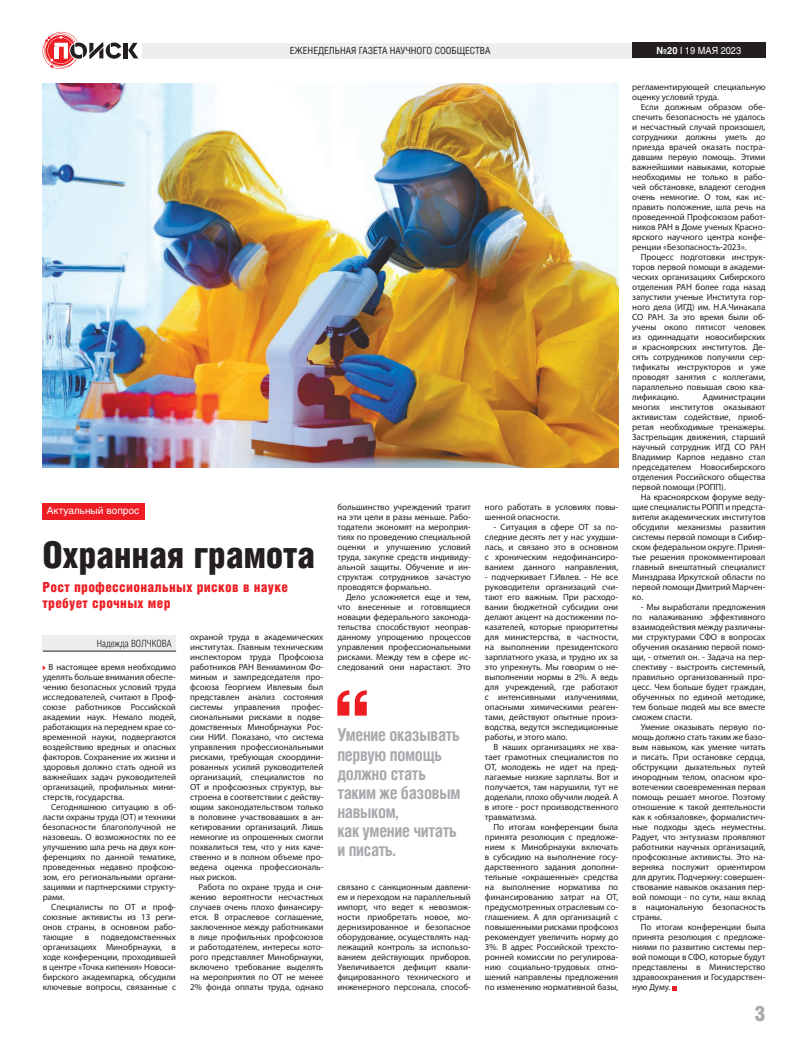
<style>
.page{position:relative;width:808px;height:1049px;background:#fff}
.page>*{position:absolute;margin:0;border:0;box-sizing:border-box;transform-origin:0 0}
.t1{font:37px "Helios Cond Black C";letter-spacing:-.01em;color:#231f20}
.t2{font:21.1px "Helios Cond Black C";color:#a8a9ad}
.t3{font:700 17.7px/19.2px "Helios Cond C";letter-spacing:-.02em;color:#a8a9ad;scale:.96 1}
.t4{font:14px/16px "Helios Cond Black C";letter-spacing:.02em;color:#ee1d23}
.t5{font:10px "Helios C";color:#fff}
.t6{font:10px "Helios Cond Light C";color:#231f20}
.t7{font:9.8px "Helios Cond C";color:#231f20}
.t8{font:9.8px "Helios C";color:#fff;scale:.93 1}
.t9{font:9px/10px "Myriad Pro";letter-spacing:-.005em;color:#231f20;text-align:justify}
.s1{font-weight:700}
</style>
<div class="page">
<hr style="left:124px;top:43px;width:4px;height:15px;background:#231f20">
<svg style="left:128px;top:43px;width:10px;height:15px"></svg>
<svg style="left:43px;top:32px;width:78px;height:37px"></svg>
<div style="left:142px;top:43px;width:496px;height:16px;background:#eeeeef"></div>
<div style="left:632px;top:43px;width:133px;height:15px;background:#231f20"></div>
<svg style="left:672px;top:986px;width:5px;height:4px"></svg>
<div style="left:43px;top:635px;width:133px;height:16px;background:#eeeeef"></div>
<hr style="left:43px;top:651px;width:133px;height:1px;background:#231f20">
<svg style="left:337px;top:690px;width:30px;height:26px"></svg>
<div style="left:43px;top:503px;width:102px;height:16px;background:#ee1d23"></div>
<img style="left:43px;top:84px;width:575px;height:383px">
<p class="t7" style="left:290px;top:45px;width:202px">ЕЖЕНЕДЕЛЬНАЯ ГАЗЕТА НАУЧНОГО СООБЩЕСТВА</p>
<p class="t8" style="left:656px;top:44px;width:93px"><span class="s1">№20</span> I 19 МАЯ 2023</p>
<p class="t9" style="left:632px;top:82px;width:135px">регламентирующей специальную оценку условий труда.</p>
<p class="t9" style="left:632px;top:102px;width:135px;text-indent:9px">Если должным образом обе&shy;спечить безопасность не удалось и несчастный случай произошел, сотрудники должны уметь до приезда врачей оказать постра&shy;давшим первую помощь. Этими важнейшими навыками, которые необходимы не только в рабо&shy;чей обстановке, владеют сегодня очень немногие. О том, как ис&shy;править положение, шла речь на проведенной Профсоюзом работ&shy;ников РАН в Доме ученых Красно&shy;ярского научного центра конфе&shy;ренции «Безопасность-2023».</p>
<p class="t9" style="left:632px;top:252px;width:135px;text-indent:9px">Процесс подготовки инструк&shy;торов первой помощи в академи&shy;ческих организациях Сибирского отделения РАН более года назад запустили ученые Института гор&shy;ного дела (ИГД) им. Н.А.Чинакала СО РАН. За это время были об&shy;учены около пятисот человек из одиннадцати новосибирских и красноярских институтов. Де&shy;сять сотрудников получили сер&shy;тификаты инструкторов и уже проводят занятия с коллегами, параллельно повышая свою ква&shy;лификацию.</p>
<p class="t9" style="left:632px;top:392px;width:135px;text-indent:71px">Администрации многих институтов оказывают активистам содействие, приоб&shy;ретая необходимые тренажеры.<br>Застрельщик движения, старший научный сотрудник ИГД СО РАН Владимир Карпов недавно стал председателем Новосибирского отделения Российского общества первой помощи (РОПП).</p>
<p class="t9" style="left:632px;top:492px;width:135px;text-indent:9px">На красноярском форуме веду&shy;щие специалисты РОПП и предста&shy;вители академических институтов обсудили механизмы развития системы первой помощи в Сибир&shy;ском федеральном округе. Приня&shy;тые решения прокомментировал главный внештатный специалист Минздрава Иркутской области по первой помощи Дмитрий Марчен&shy;ко.</p>
<p class="t9" style="left:632px;top:602px;width:135px;text-indent:9px">- Мы выработали предложения по налаживанию эффективного взаимодействия между различны&shy;ми структурами СФО в вопросах обучения оказанию первой помо&shy;щи, - отметил он. - Задача на пер&shy;спективу - выстроить системный, правильно организованный про&shy;цесс. Чем больше будет граждан, обученных по единой методике, тем больше людей мы все вместе сможем спасти.</p>
<p class="t9" style="left:632px;top:722px;width:135px;text-indent:9px">Умение оказывать первую по&shy;мощь должно стать таким же базо&shy;вым навыком, как умение читать и писать. При остановке сердца, обструкции дыхательных путей инородным телом, опасном кро&shy;вотечении своевременная первая помощь решает многое. Поэтому отношение к такой деятельности как к «обязаловке», формалистич&shy;ные подходы здесь неуместны.<br>Радует, что энтузиазм проявляют работники научных организаций, профсоюзные активисты. Это на&shy;верняка послужит ориентиром для других. Подчеркну: совершен&shy;ствование навыков оказания пер&shy;вой помощи - по сути, наш вклад в национальную безопасность страны.</p>
<p class="t9" style="left:632px;top:922px;width:135px;text-indent:9px">По итогам конференции была принята резолюция с предложе&shy;ниями по развитию системы пер&shy;вой помощи в СФО, которые будут представлены в Министерство здравоохранения и Государствен&shy;ную Думу.</p>
<p class="t9" style="left:338px;top:502px;width:135px">большинство учреждений тратит на эти цели в разы меньше. Рабо&shy;тодатели экономят на мероприя&shy;тиях по проведению специальной оценки и улучшению условий труда, закупке средств индивиду&shy;альной защиты. Обучение и ин&shy;структаж сотрудников зачастую проводятся формально.</p>
<p class="t9" style="left:338px;top:592px;width:135px;text-indent:9px">Дело усложняется еще и тем, что внесенные и готовящиеся новации федерального законода&shy;тельства способствуют неоправ&shy;данному упрощению процессов управления профессиональными рисками. Между тем в сфере ис&shy;следований они нарастают. Это</p>
<p class="t9" style="left:485px;top:502px;width:135px">ного работать в условиях повы&shy;шенной опасности.</p>
<p class="t9" style="left:485px;top:522px;width:135px;text-indent:9px">- Ситуация в сфере ОТ за по&shy;следние десять лет у нас ухудши&shy;лась, и связано это в основном с хроническим недофинансиро&shy;ванием данного направления,</p>
<p class="t9" style="left:485px;top:572px;width:135px">- подчеркивает Г.Ивлев. - Не все руководители организаций счи&shy;тают его важным. При расходо&shy;вании бюджетной субсидии они делают акцент на достижении по&shy;казателей, которые приоритетны для министерства, в частности, на выполнении президентского зарплатного указа, и трудно их за это упрекнуть. Мы говорим о не&shy;выполнении нормы в 2%. А ведь для учреждений, где работают с интенсивными излучениями, опасными химическими реаген&shy;тами, действуют опытные произ&shy;водства, ведутся экспедиционные работы, и этого мало.</p>
<p class="t9" style="left:485px;top:742px;width:135px;text-indent:9px">В наших организациях не хва&shy;тает грамотных специалистов по ОТ, молодежь не идет на пред&shy;лагаемые низкие зарплаты. Вот и получается, там нарушили, тут не доделали, плохо обучили людей. А в итоге - рост производственного травматизма.</p>
<p class="t9" style="left:485px;top:822px;width:135px;text-indent:9px">По итогам конференции была принята резолюция с предложе&shy;нием к Минобрнауки включать в субсидию на выполнение госу&shy;дарственного задания дополни&shy;тельные «окрашенные» средства на выполнение норматива по финансированию затрат на ОТ, предусмотренных отраслевым со&shy;глашением. А для организаций с повышенными рисками проф союз рекомендует увеличить норму до 3%. В адрес Российской трехсто&shy;ронней комиссии по регулирова&shy;нию социально-трудовых отно&shy;шений направлены предложения по изменению нормативной базы,</p>
<p class="t5" style="left:47px;top:504px;width:94px">Актуальный вопрос</p>
<h1 class="t1" style="left:43px;top:533px;width:274px">Охранная грамота</h1>
<h3 class="t4" style="left:43px;top:579px;width:247px">Рост профессиональных рисков в науке требует срочных мер</h3>
<p class="t9" style="left:190px;top:632px;width:135px">охраной труда в академических институтах. Главным техническим инспектором труда Профсоюза работников РАН Вениамином Фо&shy;миным и зампредседателя про&shy;фсоюза Георгием Ивлевым был представлен анализ состояния системы</p>
<p class="t6" style="left:97px;top:638px;width:76px">Надежда ВОЛЧКОВА</p>
<p class="t9" style="left:43px;top:662px;width:135px;text-indent:6px">В настоящее время необходимо уделять больше внимания обеспе&shy;чению безопасных условий труда исследователей, считают в Проф&shy;союзе работников Российской академии наук. Немало людей, работающих на переднем крае со&shy;временной науки, подвергаются воздействию вредных и опасных факторов. Сохранение их жизни и здоровья должно стать одной из важнейших задач руководителей организаций, профильных мини&shy;стерств, государства.</p>
<p class="t9" style="left:43px;top:802px;width:135px;text-indent:9px">Сегодняшнюю ситуацию в об&shy;ласти охраны труда (ОТ) и техники безопасности благополучной не назовешь. О возможностях по ее улучшению шла речь на двух кон&shy;ференциях по данной тематике, проведенных недавно профсою&shy;зом, его региональными органи&shy;зациями и партнерскими структу&shy;рами.</p>
<p class="t9" style="left:43px;top:902px;width:135px;text-indent:9px">Специалисты по ОТ и проф&shy;союзные активисты из 13 реги&shy;онов страны, в основном рабо&shy;тающие</p>
<p class="t9" style="left:190px;top:702px;width:135px;text-indent:101px">профес&shy;сиональными рисками в подве&shy;домственных Минобрнауки Рос&shy;сии НИИ. Показано, что система управления профессиональными рисками, требующая скоордини&shy;рованных усилий руководителей организаций, специалистов по ОТ и профсоюзных структур, вы&shy;строена в соответствии с действу&shy;ющим законодательством только в половине участвовавших в ан&shy;кетировании организаций. Лишь немногие из опрошенных смогли похвалиться тем, что у них каче&shy;ственно и в полном объеме про&shy;ведена оценка профессиональ&shy;ных рисков.</p>
<p class="t9" style="left:190px;top:882px;width:135px;text-indent:9px">Работа по охране труда и сни&shy;жению вероятности несчастных случаев очень плохо финансиру&shy;ется. В отраслевое соглашение, заключенное между работниками в лице профильных профсоюзов и работодателем, интересы кото&shy;рого представляет Минобрнауки, включено требование выделять на мероприятия по ОТ не менее 2% фонда оплаты труда, однако</p>
<p class="t9" style="left:234px;top:702px;width:48px">управления</p>
<h3 class="t3" style="left:337px;top:725px;width:130px">Умение оказывать первую помощь должно стать таким же базовым навыком,<br>как умение читать и писать.</h3>
<p class="t9" style="left:338px;top:882px;width:135px">связано с санкционным давлени&shy;ем и переходом на параллельный импорт, что ведет к невозмож&shy;ности приобретать новое, мо&shy;дернизированное и безопасное оборудование, осуществлять над&shy;лежащий контроль за использо&shy;ванием действующих приборов.<br>Увеличивается дефицит квали&shy;фицированного технического и инженерного персонала, способ-</p>
<p class="t9" style="left:43px;top:932px;width:135px;text-indent:58px">подведомственных организациях Минобрнауки, в ходе конференции, проходившей в центре «Точка кипения» Новоси&shy;бирского академпарка, обсудили ключевые вопросы, связанные с</p>
<p class="t9" style="left:85px;top:932px;width:6px">в</p>
<h2 class="t2" style="left:755px;top:1001px;width:12px">3</h2>
</div>
